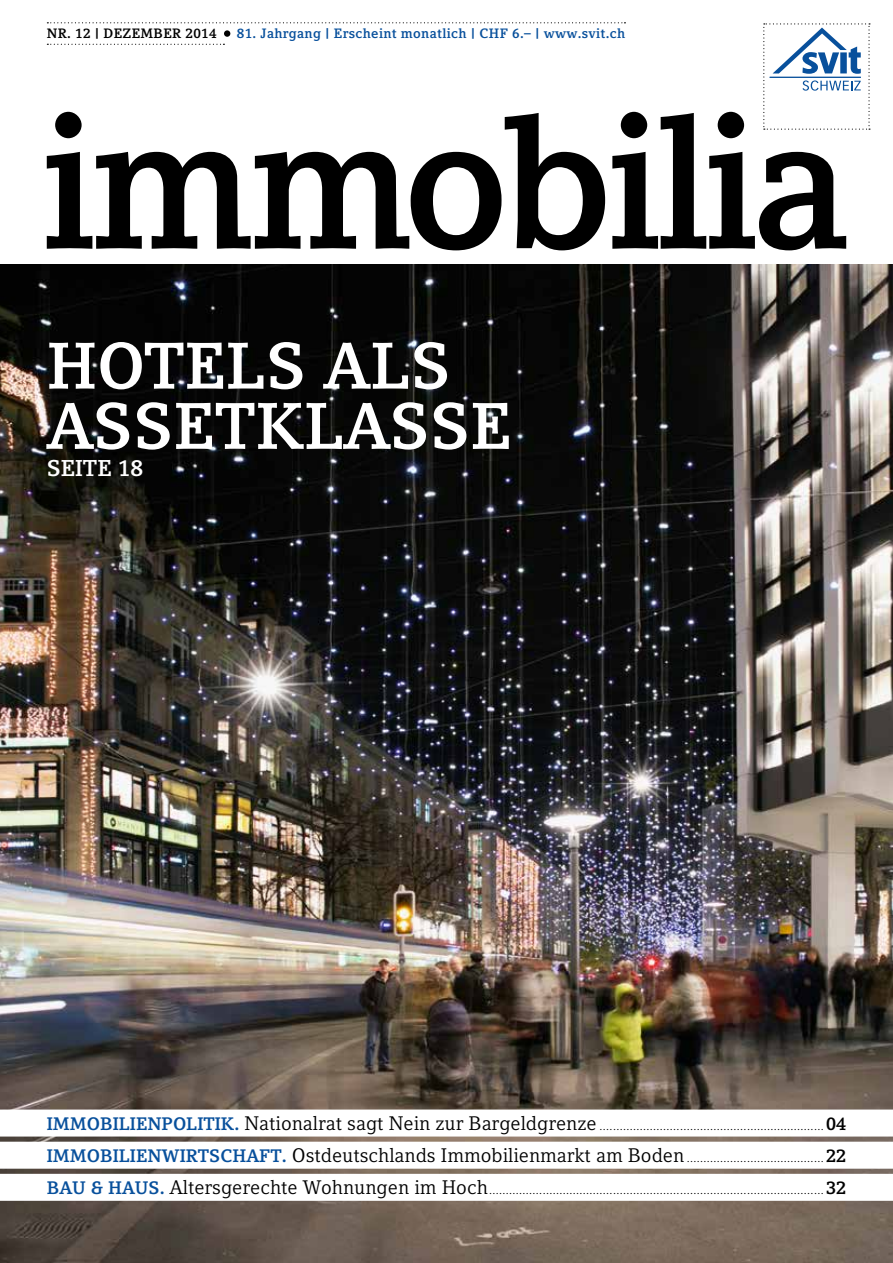
<style>
.page{position:relative;width:893px;height:1263px;background:#fff}
.page>*{position:absolute;margin:0;border:0;box-sizing:border-box;transform-origin:0 0}
.t1{font:700 65.1px/60.2px "Compatil Letter LT Pro";color:#fff}
.t2{font:700 22.8px "Compatil Letter LT Pro";color:#fff}
.t3{font:700 13.5px "Compatil Letter LT Pro";letter-spacing:.025em;color:#08509c}
.t4{font:700 13.5px "Compatil Letter LT Pro";letter-spacing:.025em;color:#000}
.t5{font:10.8px "Compatil Letter LT Pro";color:#000}
.s1{font-weight:700;font-size:18px;color:#08509c}
.s2{font-size:19.5px}
.s3{font-weight:700;font-size:18px}
</style>
<div class="page">
<svg style="left:47px;top:22px;width:578px;height:1px"></svg>
<svg style="left:47px;top:44px;width:177px;height:1px"></svg>
<div style="left:224px;top:30px;width:6px;height:7px;background:#000;border-radius:50%"></div>
<img style="left:0;top:264px;width:893px;height:999px">
<div style="left:0;top:1109px;width:893px;height:27px;background:#fff"></div>
<div style="left:0;top:1142px;width:893px;height:27px;background:#fff"></div>
<div style="left:0;top:1174px;width:893px;height:27px;background:#fff"></div>
<svg style="left:763px;top:23px;width:107px;height:107px"></svg>
<svg style="left:47px;top:112px;width:799px;height:138px"></svg>
<p class="t4" style="left:47px;top:26px;width:171px">NR. 12 | DEZEMBER 2014</p>
<p class="t3" style="left:237px;top:26px;width:390px">81. Jahrgang | Erscheint monatlich | CHF 6.– | www.svit.ch</p>
<h1 class="t1" style="left:47px;top:337px;width:466px">HOTELS ALS<br>ASSETKLASSE</h1>
<h2 class="t2" style="left:47px;top:454px;width:98px">SEITE 18</h2>
<p class="t5" style="left:47px;top:1120px;width:801px"><span class="s1">IMMOBILIENPOLITIK.</span> <span class="s2">Nationalrat sagt Nein zur Bargeldgrenze</span> ................................................................... <span class="s3">04</span></p>
<p class="t5" style="left:47px;top:1152px;width:801px"><span class="s1">IMMOBILIENWIRTSCHAFT.</span> <span class="s2">Ostdeutschlands Immobilienmarkt am Boden</span> ......................................... <span class="s3">22</span></p>
<p class="t5" style="left:47px;top:1184px;width:801px"><span class="s1">BAU &amp; HAUS.</span> <span class="s2">Altersgerechte Wohnungen im Hoch</span>.................................................................................................... <span class="s3">32</span></p>
</div>
